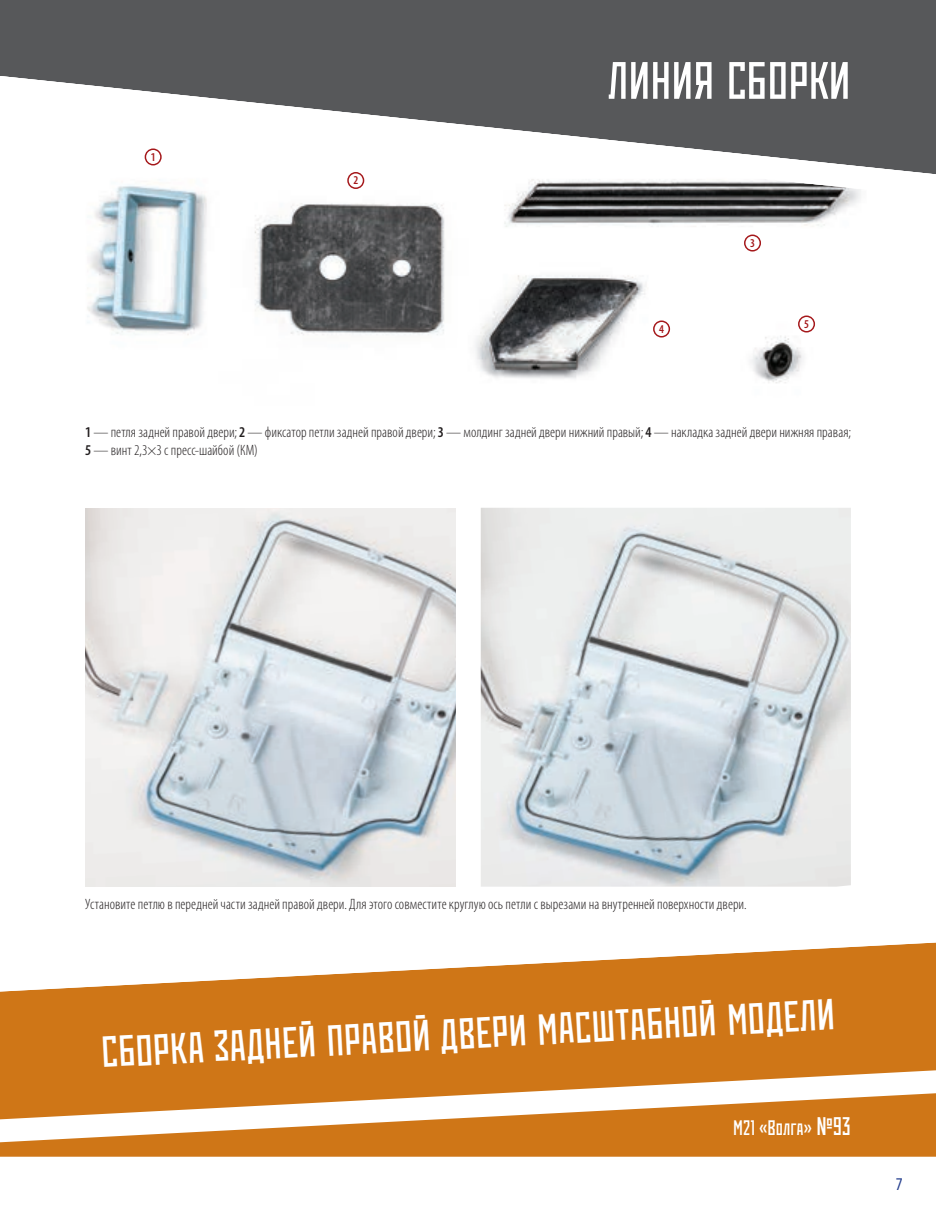
<style>
.page{position:relative;width:936px;height:1212px;background:#fff}
.page>*{position:absolute;margin:0;border:0;box-sizing:border-box;transform-origin:0 0}
.t1{font:52.5px "Rodchenko Cond C";color:#fff}
.t2{font:43.5px "Rodchenko Cond C";color:#fff}
.t3{font:21px "Rodchenko Cond C";letter-spacing:.01em;color:#fff}
.t4{font:condensed 18px "Myriad Pro";color:#253f8e}
.t5{font:300 condensed 15px/18px "Myriad Pro";letter-spacing:.005em;color:#231f20}
.t6{font:600 condensed 12px "Myriad Pro";color:#a5181b}
.s1{font-weight:600}
.s2{font-size:25.5px}
</style>
<div class="page">
<img style="left:87px;top:199px;width:772px;height:184px">
<img style="left:85px;top:509px;width:370px;height:377px">
<img style="left:480px;top:508px;width:370px;height:379px">
<svg style="left:0;top:0;width:935px;height:199px;fill:#57585a"></svg>
<svg style="left:653px;top:320px;width:17px;height:17px"></svg>
<svg style="left:744px;top:234px;width:17px;height:18px"></svg>
<svg style="left:347px;top:172px;width:17px;height:17px"></svg>
<svg style="left:798px;top:315px;width:17px;height:17px"></svg>
<svg style="left:0;top:1044px;width:935px;height:113px;fill:#cf7617"></svg>
<svg style="left:0;top:942px;width:935px;height:102px;fill:#cf7617"></svg>
<p class="t6" style="left:151px;top:149px;width:6px">1</p>
<p class="t6" style="left:353px;top:173px;width:6px">2</p>
<h1 class="t1" style="left:609px;top:54px;width:243px">ЛИНИЯ СБОРКИ</h1>
<h1 class="t1" style="left:610px;top:54px;width:242px">СОТН ЛУЧШИХ</h1>
<p class="t6" style="left:659px;top:321px;width:6px">4</p>
<p class="t6" style="left:750px;top:235px;width:6px">3</p>
<p class="t6" style="left:804px;top:316px;width:6px">5</p>
<p class="t5" style="left:85px;top:423px;width:767px"><span class="s1">1</span> — петля задней правой двери; <span class="s1">2</span> — фиксатор петли задней правой двери; <span class="s1">3</span> — молдинг задней двери нижний правый; <span class="s1">4</span> — накладка задней двери нижняя правая;<br><span class="s1">5</span> — винт 2,3×3 с пресс-шайбой (КМ)</p>
<p class="t5" style="left:85px;top:895px;width:663px">Установите петлю в передней части задней правой двери. Для этого совместите круглую ось петли с вырезами на внутренней поверхности двери.</p>
<h2 class="t2" style="left:100px;top:1030px;width:736px;rotate:-3deg">СБОРКА ЗАДНЕЙ ПРАВОЙ ДВЕРИ МАСШТАБНОЙ МОДЕЛИ</h2>
<h3 class="t3" style="left:733px;top:1117px;width:119px">М21 «Волга» <span class="s2">№93</span></h3>
<p class="t4" style="left:895px;top:1173px;width:8px">7</p>
</div>
